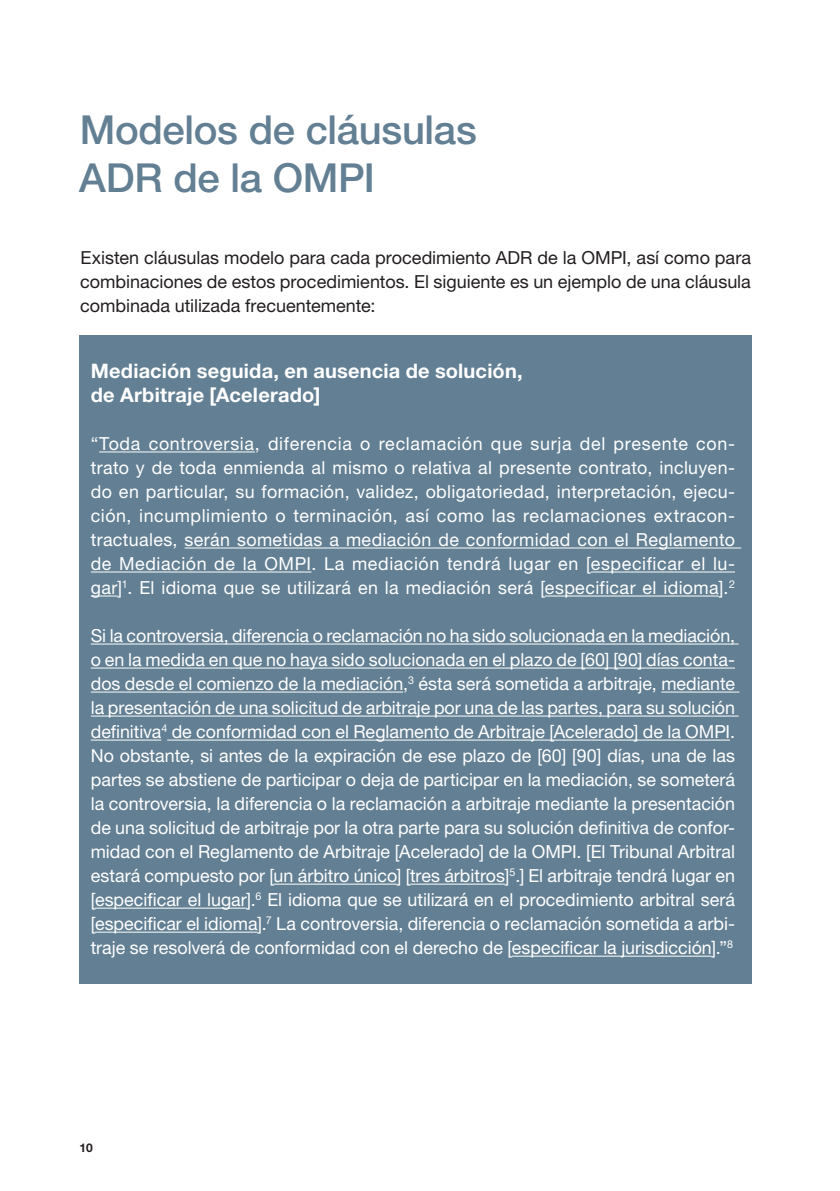
<style>
.page{position:relative;width:840px;height:1191px;background:#fff}
.page>*{position:absolute;margin:0;border:0;box-sizing:border-box;transform-origin:0 0}
.t1{font:500 40px/48px "Helvetica Neue LT Std";letter-spacing:-.01em;color:#627f93}
.t2{font:700 20px/24px "Helvetica Neue LT Std";letter-spacing:.01em;color:#fff}
.t3{font:18px/24px "Helvetica Neue LT Std";letter-spacing:.01em;color:#fff;text-align:justify}
.t4{font:18px/24px "Helvetica Neue LT Std";color:#231f20;text-align:justify}
.t5{font:700 12px "Helvetica Neue LT Std";color:#231f20}
</style>
<div class="page">
<div style="left:79px;top:335px;width:672px;height:649px;background:#627f93"></div>
<hr style="left:99px;top:451px;width:156px;height:1px;background:#fff">
<hr style="left:184px;top:547px;width:556px;height:1px;background:#fff">
<hr style="left:91px;top:571px;width:220px;height:1px;background:#fff">
<hr style="left:590px;top:571px;width:144px;height:1px;background:#fff">
<svg style="left:91px;top:595px;width:26px;height:1px"></svg>
<hr style="left:544px;top:595px;width:174px;height:1px;background:#fff">
<hr style="left:91px;top:643px;width:647px;height:1px;background:#fff">
<hr style="left:91px;top:667px;width:643px;height:1px;background:#fff">
<hr style="left:91px;top:691px;width:312px;height:1px;background:#fff">
<hr style="left:661px;top:691px;width:78px;height:1px;background:#fff">
<hr style="left:91px;top:715px;width:647px;height:1px;background:#fff">
<hr style="left:91px;top:739px;width:70px;height:1px;background:#fff">
<hr style="left:167px;top:739px;width:562px;height:1px;background:#fff">
<hr style="left:273px;top:883px;width:123px;height:1px;background:#fff">
<hr style="left:410px;top:883px;width:94px;height:1px;background:#fff">
<hr style="left:95px;top:907px;width:151px;height:1px;background:#fff">
<hr style="left:95px;top:931px;width:162px;height:1px;background:#fff">
<hr style="left:511px;top:955px;width:200px;height:1px;background:#fff">
<h1 class="t1" style="left:79px;top:105px;width:399px">Modelos de cláusulas<br>ADR de la OMPI</h1>
<p class="t4" style="left:80px;top:245px;width:672px">Existen cláusulas modelo para cada procedimiento ADR de la OMPI, así como para combinaciones de estos procedimientos. El siguiente es un ejemplo de una cláusula combinada utilizada frecuentemente:</p>
<p class="t2" style="left:91px;top:358px;width:433px">Mediación seguida, en ausencia de solución, de Arbitraje [Acelerado]</p>
<p class="t3" style="left:91px;top:431px;width:645px">“Toda controversia, diferencia o reclamación que surja del presente con&shy;trato y de toda enmienda al mismo o relativa al presente contrato, incluyen&shy;do en particular, su formación, validez, obligatoriedad, interpretación, ejecu&shy;ción, incumplimiento o terminación, así como las reclamaciones extracon&shy;tractuales, serán sometidas a mediación de conformidad con el Reglamento de Mediación de la OMPI. La mediación tendrá lugar en [especificar el lu&shy;gar]<sup>1</sup>. El idioma que se utilizará en la mediación será [especificar el idioma].<sup>2</sup></p>
<p class="t3" style="left:91px;top:623px;width:645px">Si la controversia, diferencia o reclamación no ha sido solucionada en la mediación, o en la medida en que no haya sido solucionada en el plazo de [60] [90] días conta&shy;dos desde el comienzo de la mediación,<sup>3</sup> ésta será sometida a arbitraje, mediante la presentación de una solicitud de arbitraje por una de las partes, para su solución definitiva<sup>4</sup> de conformidad con el Reglamento de Arbitraje [Acelerado] de la OMPI.<br>No obstante, si antes de la expiración de ese plazo de [60] [90] días, una de las partes se abstiene de participar o deja de participar en la mediación, se someterá la controversia, la diferencia o la reclamación a arbitraje mediante la presentación de una solicitud de arbitraje por la otra parte para su solución definitiva de confor&shy;midad con el Reglamento de Arbitraje [Acelerado] de la OMPI. [El Tribunal Arbitral estará compuesto por [un árbitro único] [tres árbitros]<sup>5</sup>.] El arbitraje tendrá lugar en [especificar el lugar].<sup>6</sup> El idioma que se utilizará en el procedimiento arbitral será [especificar el idioma].<sup>7</sup> La controversia, diferencia o reclamación sometida a arbi&shy;traje se resolverá de conformidad con el derecho de [especificar la jurisdicción].”<sup>8</sup></p>
<p class="t5" style="left:79px;top:1140px;width:15px">10</p>
</div>
